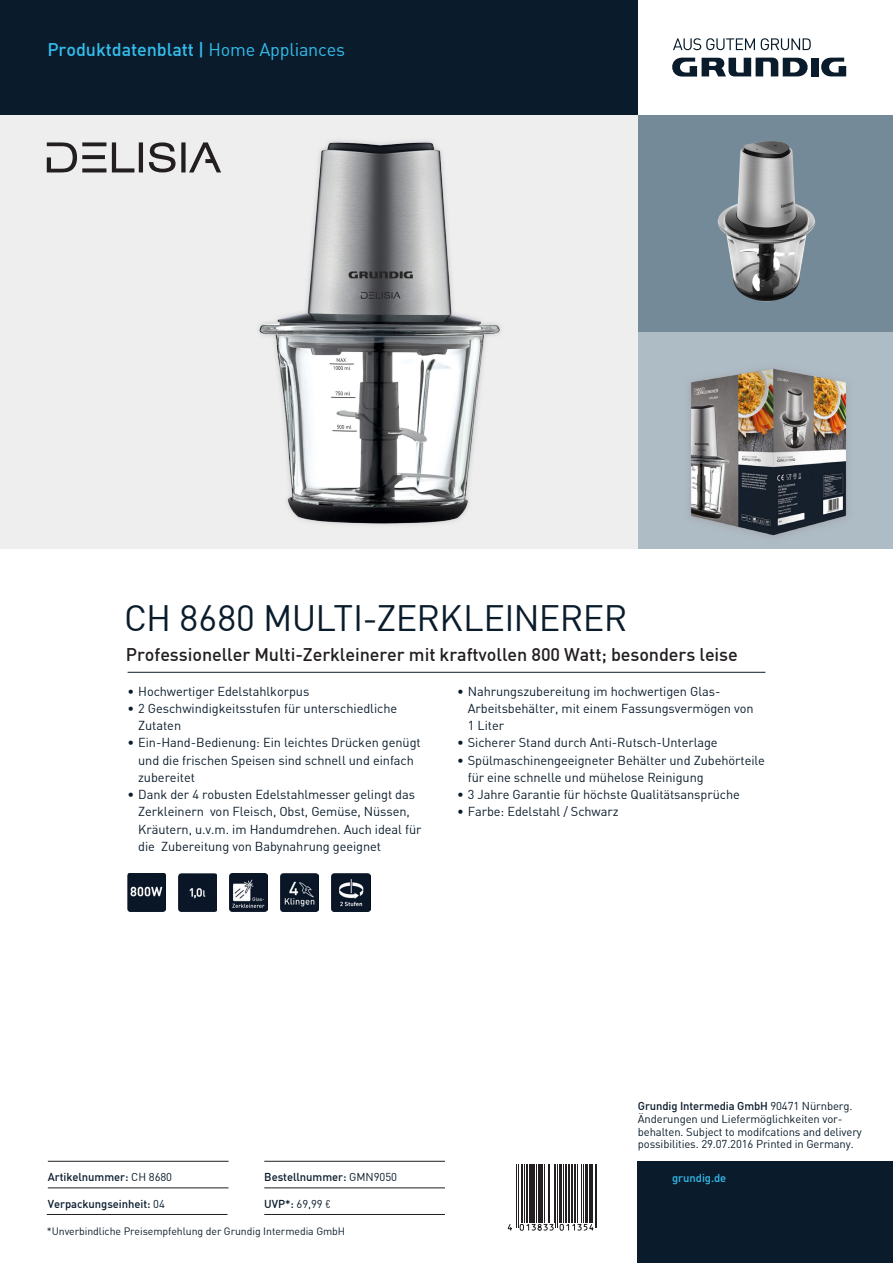
<style>
.page{position:relative;width:893px;height:1263px;background:#fff}
.page>*{position:absolute;margin:0;border:0;box-sizing:border-box;transform-origin:0 0}
._02_Product_Name_24p{font:36px "DINT";letter-spacing:-.02em;color:#0a1c2b}
._03_Product_Subline{font:18px "DINT Medium";letter-spacing:-.005em;color:#231f20}
._01_Title_12pt_Light{font:18px "DINT Medium";letter-spacing:-.005em;color:#34bced}
.t1{font:12.75px/17.2px "DINT";letter-spacing:-.005em;color:#0a1c2b}
._07_Adress_7_5pt_Dar{font:11.25px/12.8px "DINT";letter-spacing:-.01em;color:#0a1c2b}
._05_Productnumber_7{font:11.25px "DINT Medium";letter-spacing:-.005em;color:#0a1c2b}
._06_Footnote_7pt_Dar{font:11.25px "DINT Medium";letter-spacing:-.005em;color:#34bced}
._06_Footnote_7pt_Dar-2{font:10.5px "DINT";letter-spacing:-.005em;color:#0a1c2b}
.s1{font-family:"DINT"}
.s2{font-family:"DIN Pro";font-stretch:condensed}
.s3{font-family:"DINT Medium"}
</style>
<div class="page">
<div style="left:0;top:0;width:638px;height:115px;background:#0a1c2b"></div>
<div style="left:811px;top:58px;width:7px;height:18px;background:#0a1c2b"></div>
<svg style="left:672px;top:58px;width:136px;height:19px"></svg>
<svg style="left:818px;top:58px;width:28px;height:19px"></svg>
<svg style="left:673px;top:38px;width:82px;height:12px"></svg>
<svg style="left:761px;top:38px;width:50px;height:12px"></svg>
<div style="left:638px;top:115px;width:255px;height:217px;background:#748a98"></div>
<div style="left:638px;top:332px;width:255px;height:217px;background:#aebcc6"></div>
<div style="left:0;top:115px;width:638px;height:434px;background:#eeeeef"></div>
<hr style="left:264px;top:1161px;width:181px;height:1px;background:#231f20">
<hr style="left:264px;top:1187px;width:181px;height:1px;background:#231f20">
<hr style="left:264px;top:1214px;width:181px;height:1px;background:#231f20">
<hr style="left:48px;top:1161px;width:181px;height:1px;background:#231f20">
<hr style="left:48px;top:1187px;width:181px;height:1px;background:#231f20">
<hr style="left:47px;top:1214px;width:180px;height:1px;background:#231f20">
<div style="left:638px;top:1161px;width:255px;height:102px;background:#0a1c2b"></div>
<img style="left:128px;top:873px;width:38px;height:38px">
<img style="left:179px;top:873px;width:38px;height:38px">
<img style="left:230px;top:873px;width:38px;height:38px">
<img style="left:281px;top:873px;width:38px;height:38px">
<img style="left:332px;top:873px;width:38px;height:38px">
<hr style="left:516px;top:1164px;width:1px;height:63px;background:#231f20">
<hr style="left:518px;top:1164px;width:1px;height:63px;background:#231f20">
<hr style="left:521px;top:1164px;width:2px;height:59px;background:#231f20">
<hr style="left:524px;top:1164px;width:1px;height:59px;background:#231f20">
<hr style="left:526px;top:1164px;width:1px;height:59px;background:#231f20">
<hr style="left:529px;top:1164px;width:2px;height:59px;background:#231f20">
<hr style="left:532px;top:1164px;width:3px;height:59px;background:#231f20">
<hr style="left:536px;top:1164px;width:1px;height:59px;background:#231f20">
<hr style="left:538px;top:1164px;width:1px;height:59px;background:#231f20">
<hr style="left:540px;top:1164px;width:3px;height:59px;background:#231f20">
<hr style="left:544px;top:1164px;width:1px;height:59px;background:#231f20">
<hr style="left:548px;top:1164px;width:1px;height:59px;background:#231f20">
<hr style="left:550px;top:1164px;width:1px;height:59px;background:#231f20">
<hr style="left:554px;top:1164px;width:1px;height:59px;background:#231f20">
<hr style="left:555px;top:1164px;width:1px;height:63px;background:#231f20">
<hr style="left:557px;top:1164px;width:1px;height:63px;background:#231f20">
<hr style="left:559px;top:1164px;width:2px;height:59px;background:#231f20">
<hr style="left:563px;top:1164px;width:1px;height:59px;background:#231f20">
<hr style="left:565px;top:1164px;width:2px;height:59px;background:#231f20">
<hr style="left:568px;top:1164px;width:2px;height:59px;background:#231f20">
<hr style="left:571px;top:1164px;width:1px;height:59px;background:#231f20">
<hr style="left:574px;top:1164px;width:2px;height:59px;background:#231f20">
<hr style="left:577px;top:1164px;width:1px;height:59px;background:#231f20">
<hr style="left:581px;top:1164px;width:1px;height:59px;background:#231f20">
<hr style="left:583px;top:1164px;width:1px;height:59px;background:#231f20">
<hr style="left:585px;top:1164px;width:3px;height:59px;background:#231f20">
<hr style="left:589px;top:1164px;width:1px;height:59px;background:#231f20">
<hr style="left:590px;top:1164px;width:3px;height:59px;background:#231f20">
<hr style="left:595px;top:1164px;width:1px;height:63px;background:#231f20">
<hr style="left:596px;top:1164px;width:1px;height:63px;background:#231f20">
<svg style="left:507px;top:1223px;width:87px;height:8px"></svg>
<img style="left:689px;top:368px;width:159px;height:169px">
<img style="left:220px;top:141px;width:281px;height:384px">
<img style="left:717px;top:141px;width:99px;height:161px">
<hr style="left:128px;top:672px;width:637px;height:1px;background:#0a1c2b">
<svg style="left:47px;top:142px;width:174px;height:30px"></svg>
<p class="_01_Title_12pt_Light" style="left:47px;top:38px;width:299px">Produktdatenblatt | <span class="s1">Home Appliances</span></p>
<p class="_02_Product_Name_24p" style="left:124px;top:595px;width:505px">CH 8680 MULTI-ZERKLEINERER</p>
<p class="_03_Product_Subline" style="left:126px;top:643px;width:613px">Professioneller Multi-Zerkleinerer mit kraftvollen 800 Watt; besonders leise</p>
<p class="t1" style="left:128px;top:682px;width:183px">• Hochwertiger Edelstahlkorpus</p>
<p class="t1" style="left:138px;top:699px;width:260px;text-indent:-11px">• 2 Geschwindigkeitsstufen für unterschiedliche<br>Zutaten</p>
<p class="t1" style="left:138px;top:734px;width:284px;text-indent:-11px">• Ein-Hand-Bedienung: Ein leichtes Drücken genügt und die frischen Speisen sind schnell und einfach zubereitet</p>
<p class="t1" style="left:138px;top:786px;width:285px;text-indent:-11px">• Dank der 4 robusten Edelstahlmesser gelingt das Zerkleinern von Fleisch, Obst, Gemüse, Nüssen, Kräutern, u.v.m. im Handumdrehen. Auch ideal für die Zubereitung von Babynahrung geeignet</p>
<p class="t1" style="left:468px;top:682px;width:287px;text-indent:-11px">• Nahrungszubereitung im hochwertigen Glas-<br>Arbeitsbehälter, mit einem Fassungsvermögen von<br>1 Liter</p>
<p class="t1" style="left:457px;top:734px;width:262px">• Sicherer Stand durch Anti-Rutsch-Unterlage</p>
<p class="t1" style="left:468px;top:751px;width:299px;text-indent:-11px">• Spülmaschinengeeigneter Behälter und Zubehörteile für eine schnelle und mühelose Reinigung</p>
<p class="t1" style="left:457px;top:786px;width:284px">• 3 Jahre Garantie für höchste Qualitätsansprüche</p>
<p class="t1" style="left:457px;top:803px;width:163px">• Farbe: Edelstahl / Schwarz</p>
<p class="_05_Productnumber_7" style="left:48px;top:1170px;width:126px">Artikelnummer: <span class="s1">CH 8680</span></p>
<p class="_05_Productnumber_7" style="left:264px;top:1170px;width:134px">Bestellnummer: <span class="s1">GMN9050</span></p>
<p class="_05_Productnumber_7" style="left:48px;top:1196px;width:119px">Verpackungseinheit: <span class="s1">04</span></p>
<p class="_05_Productnumber_7" style="left:264px;top:1196px;width:68px">UVP*: <span class="s1">69,99</span> <span class="s2">€</span></p>
<p class="_06_Footnote_7pt_Dar-2" style="left:47px;top:1224px;width:300px">*Unverbindliche Preisempfehlung der Grundig Intermedia GmbH</p>
<p class="_07_Adress_7_5pt_Dar" style="left:638px;top:1099px;width:226px"><span class="s3">Grundig Intermedia GmbH</span> 90471 Nürnberg.<br>Änderungen und Liefermöglichkeiten vor&shy;behalten. Subject to modifcations and delivery possibilities. 29.07.2016 Printed in Germany.</p>
<p class="_06_Footnote_7pt_Dar" style="left:672px;top:1171px;width:56px">grundig.de</p>
</div>
